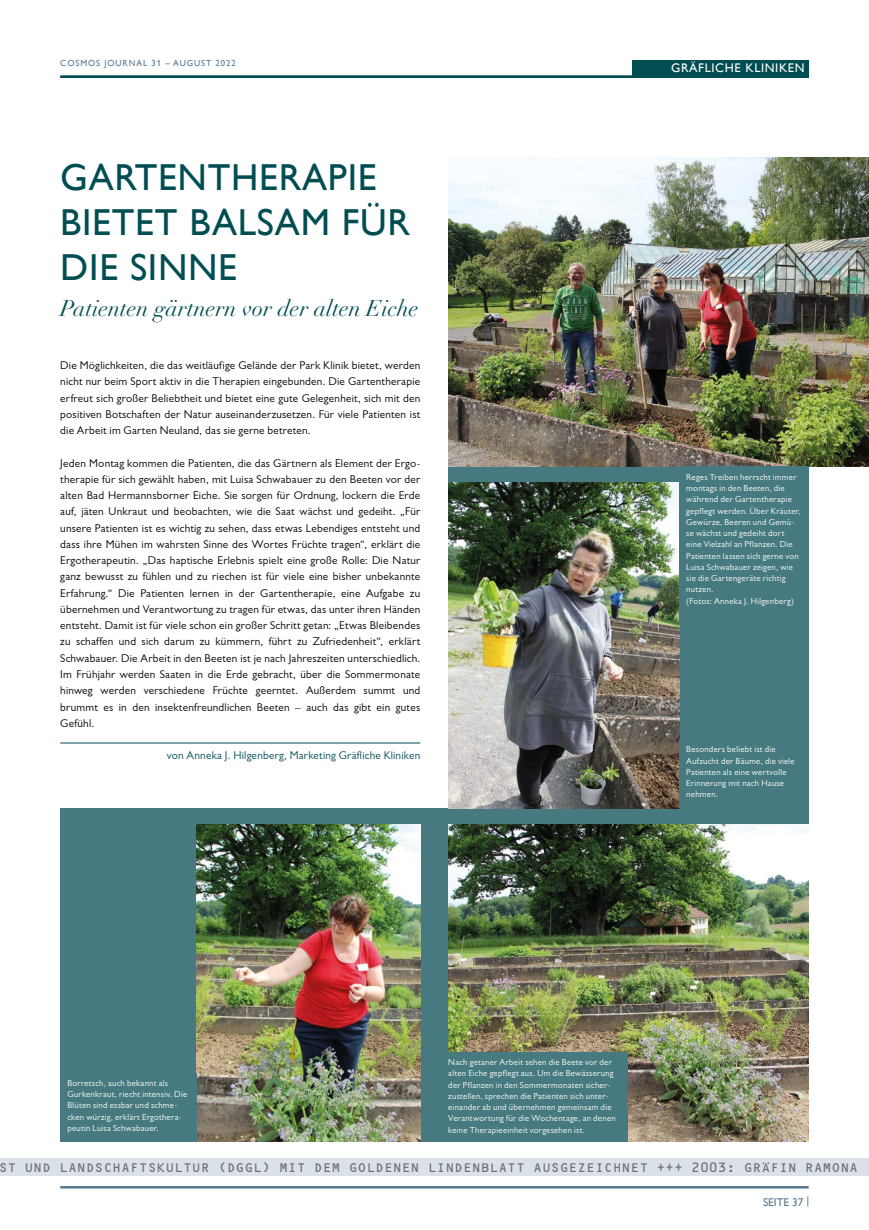
<style>
.page{position:relative;width:869px;height:1230px;background:#fff}
.page>*{position:absolute;margin:0;border:0;box-sizing:border-box;transform-origin:0 0}
.Titel{font:37.5px/45px "Gill Alt One";letter-spacing:.02em;color:#004d52}
.Titel_2{font:italic 22.5px "Didot LH";color:#004d52}
.t1{font:15px "OCRB10 Pitch BT";letter-spacing:-.015em;color:#706f6f}
.t2{font:12.5px "Gill Alt One";letter-spacing:.05em;color:#fff}
.Artikel_Grundtext{font:11.25px/16.2px "Gill Sans Alt One";letter-spacing:.02em;color:#000;text-align:justify}
.Autor{font:11.25px "Gill Sans Alt One";letter-spacing:.02em;color:#004d52}
.t3{font:11.25px "Gill Alt One";color:#587991}
.Bildunterschrift{font:8.75px/11.2px "Gill Sans Alt One";letter-spacing:.03em;color:#fff}
.t4{font:8.75px "Gill Alt One";letter-spacing:.1em;color:#587991}
</style>
<div class="page">
<div style="left:60px;top:808px;width:650px;height:333px;background:#467a80"></div>
<div style="left:448px;top:162px;width:360px;height:684px;background:#467a80"></div>
<hr style="left:60px;top:1186px;width:748px;height:2px;background:#587991">
<div style="left:0;top:1158px;width:868px;height:18px;background:#dbe1e8"></div>
<hr style="left:60px;top:75px;width:748px;height:3px;background:#004d52">
<div style="left:632px;top:60px;width:176px;height:18px;background:#004d52"></div>
<hr style="left:60px;top:742px;width:360px;height:1px;background:#004d52">
<img style="left:448px;top:158px;width:420px;height:308px">
<img style="left:448px;top:824px;width:360px;height:317px">
<img style="left:448px;top:483px;width:231px;height:325px">
<img style="left:197px;top:824px;width:223px;height:317px">
<div style="left:441px;top:1051px;width:186px;height:90px;background:#467a80"></div>
<p class="t4" style="left:60px;top:58px;width:177px">COSMOS JOURNAL 31 – AUGUST 2022</p>
<p class="Titel" style="left:60px;top:155px;width:351px">GARTENTHERAPIE<br>BIETET BALSAM FÜR<br>DIE SINNE</p>
<p class="Titel_2" style="left:60px;top:294px;width:359px">Patienten gärtnern vor der alten Eiche</p>
<p class="Artikel_Grundtext" style="left:60px;top:357px;width:361px">Die Möglichkeiten, die das weitläufige Gelände der Park Klinik bietet, werden nicht nur beim Sport aktiv in die Therapien eingebunden. Die Gartentherapie erfreut sich großer Beliebtheit und bietet eine gute Gelegenheit, sich mit den positiven Botschaften der Natur auseinanderzusetzen. Für viele Patienten ist die Arbeit im Garten Neuland, das sie gerne betreten.</p>
<p class="Artikel_Grundtext" style="left:60px;top:455px;width:361px">Jeden Montag kommen die Patienten, die das Gärtnern als Element der Ergo&shy;therapie für sich gewählt haben, mit Luisa Schwabauer zu den Beeten vor der alten Bad Hermannsborner Eiche. Sie sorgen für Ordnung, lockern die Erde auf, jäten Unkraut und beobachten, wie die Saat wächst und gedeiht. „Für unsere Patienten ist es wichtig zu sehen, dass etwas Lebendiges entsteht und dass ihre Mühen im wahrsten Sinne des Wortes Früchte tragen“, erklärt die Ergotherapeutin. „Das haptische Erlebnis spielt eine große Rolle: Die Natur ganz bewusst zu fühlen und zu riechen ist für viele eine bisher unbekannte Erfahrung.“ Die Patienten lernen in der Gartentherapie, eine Aufgabe zu übernehmen und Verantwortung zu tragen für etwas, das unter ihren Händen entsteht. Damit ist für viele schon ein großer Schritt getan: „Etwas Bleibendes zu schaffen und sich darum zu kümmern, führt zu Zufriedenheit“, erklärt Schwabauer. Die Arbeit in den Beeten ist je nach Jahreszeiten unterschiedlich.<br>Im Frühjahr werden Saaten in die Erde gebracht, über die Sommermonate hinweg werden verschiedene Früchte geerntet. Außerdem summt und brummt es in den insektenfreundlichen Beeten – auch das gibt ein gutes Gefühl.</p>
<p class="Autor" style="left:167px;top:749px;width:255px">von Anneka J. Hilgenberg, Marketing Gräfliche Kliniken</p>
<p class="t2" style="left:671px;top:61px;width:135px">GRÄFLICHE KLINIKEN</p>
<p class="t2" style="left:768px;top:61px;width:37px">UGOS</p>
<p class="Bildunterschrift" style="left:686px;top:471px;width:116px">Reges Treiben herrscht immer montags in den Beeten, die während der Gartentherapie gepflegt werden. Über Kräuter,<br>Gewürze, Beeren und Gemü&shy;se wächst und gedeiht dort eine Vielzahl an Pflanzen. Die<br>Patienten lassen sich gerne von<br>Luisa Schwabauer zeigen, wie sie die Gartengeräte richtig nutzen.<br>(Fotos: Anneka J. Hilgenberg)</p>
<p class="Bildunterschrift" style="left:686px;top:744px;width:110px">Besonders beliebt ist die<br>Aufzucht der Bäume, die viele<br>Patienten als eine wertvolle<br>Erinnerung mit nach Hause nehmen.</p>
<p class="Bildunterschrift" style="left:67px;top:1077px;width:121px">Borretsch, auch bekannt als<br>Gurkenkraut, riecht intensiv. Die<br>Blüten sind essbar und schme&shy;cken würzig, erklärt Ergothera&shy;peutin Luisa Schwabauer.</p>
<p class="Bildunterschrift" style="left:448px;top:1056px;width:169px">Nach getaner Arbeit sehen die Beete vor der alten Eiche gepflegt aus. Um die Bewässerung der Pflanzen in den Sommermonaten sicher&shy;zustellen, sprechen die Patienten sich unter&shy;einander ab und übernehmen gemeinsam die Verantwortung für die Wochentage, an denen keine Therapieeinheit vorgesehen ist.</p>
<h3 class="t1" style="left:-1px;top:1160px;width:860px">ST UND LANDSCHAFTSKULTUR (DGGL) MIT DEM GOLDENEN LINDENBLATT AUSGEZEICHNET +++ 2003: GRÄFIN RAMONA</h3>
<p class="t3" style="left:762px;top:1195px;width:48px">SEITE 37 |</p>
</div>
